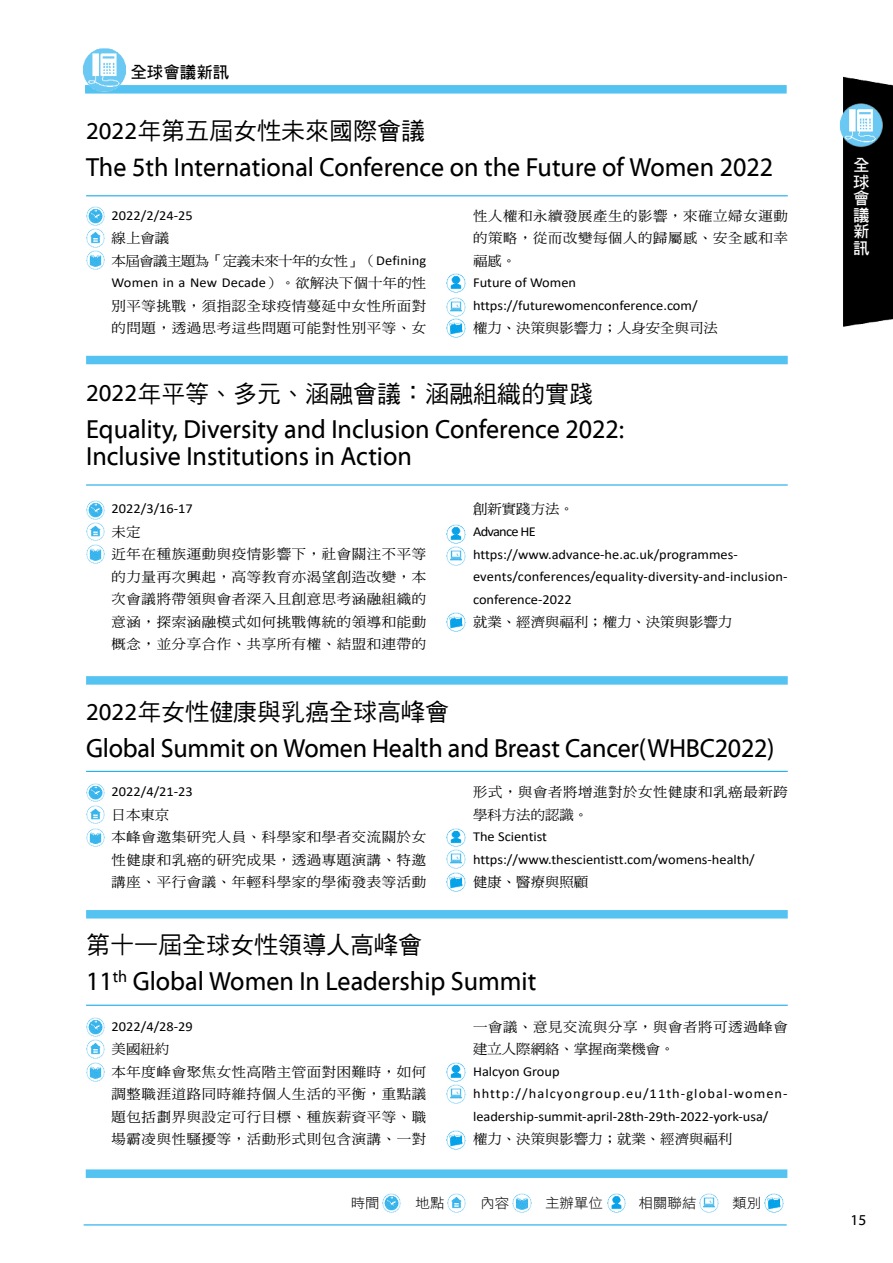
<style>
.page{position:relative;width:893px;height:1263px;background:#fff}
.page>*{position:absolute;margin:0;border:0;box-sizing:border-box;transform-origin:0 0}
.t1{font:26.4px/27px "Myriad Web Pro";color:#000;scale:.95 1}
.t2{font:24px "DF Hei W5 WIN BF";color:#000}
.t3{font:16.5px "DF Hei W7 WIN BF";color:#000}
.t4{font:16.5px/16.5px "DF Hei W7 WIN BF";color:#fff;text-align:justify}
.t5{font:15px "Myriad Web Pro";color:#000}
.t6{font:13.65px/22.5px "DF Ming W5 WIN BF";letter-spacing:.045em;color:#000;scale:1.05 1}
.t7{font:13.65px/22.5px "Calibri";color:#000;scale:1.05 1}
.t8{font:13.65px "DF Ming W5 WIN BF";color:#000;scale:1.05 1}
.t9{font:13.65px/22.5px "DF Ming W5 WIN BF";letter-spacing:-.035em;color:#000;scale:1.05 1}
.t10{font:13.65px "DF Hei W3 WIN BF";color:#000;scale:1.05 1}
.s1{font-family:"Myriad Web Pro"}
.s2{font-family:"Calibri"}
.s3{font-family:"DF Ming W5 WIN BF"}
</style>
<div class="page">
<img style="left:83px;top:76px;width:810px;height:1150px">
<hr style="left:84px;top:1225px;width:703px;height:1px;background:#00a0e9">
<div style="left:85px;top:85px;width:702px;height:9px;background:#54c3f1"></div>
<img style="left:83px;top:48px;width:53px;height:58px">
<img style="left:829px;top:97px;width:64px;height:64px">
<hr style="left:86px;top:485px;width:702px;height:1px;background:#00a0e9">
<hr style="left:86px;top:196px;width:702px;height:1px;background:#00a0e9">
<hr style="left:86px;top:771px;width:702px;height:1px;background:#00a0e9">
<hr style="left:86px;top:1005px;width:702px;height:1px;background:#00a0e9">
<div style="left:86px;top:676px;width:702px;height:9px;background:#54c3f1"></div>
<div style="left:86px;top:910px;width:702px;height:8px;background:#54c3f1"></div>
<div style="left:86px;top:1169px;width:701px;height:9px;background:#54c3f1"></div>
<div style="left:86px;top:356px;width:702px;height:8px;background:#54c3f1"></div>
<img style="left:447px;top:1193px;width:19px;height:19px">
<img style="left:382px;top:1193px;width:19px;height:19px">
<img style="left:512px;top:1193px;width:19px;height:19px">
<img style="left:607px;top:1193px;width:19px;height:19px">
<img style="left:700px;top:1193px;width:18px;height:19px">
<img style="left:764px;top:1193px;width:19px;height:19px">
<img style="left:86px;top:805px;width:19px;height:19px">
<img style="left:86px;top:1039px;width:19px;height:19px">
<img style="left:86px;top:783px;width:19px;height:19px">
<img style="left:86px;top:1018px;width:19px;height:18px">
<img style="left:86px;top:828px;width:19px;height:19px">
<img style="left:86px;top:1063px;width:19px;height:18px">
<img style="left:446px;top:524px;width:19px;height:19px">
<img style="left:447px;top:274px;width:19px;height:18px">
<img style="left:447px;top:828px;width:19px;height:19px">
<img style="left:447px;top:1063px;width:19px;height:18px">
<img style="left:446px;top:546px;width:19px;height:19px">
<img style="left:447px;top:298px;width:19px;height:18px">
<img style="left:447px;top:850px;width:19px;height:18px">
<img style="left:447px;top:1084px;width:19px;height:19px">
<img style="left:447px;top:612px;width:19px;height:19px">
<img style="left:447px;top:319px;width:19px;height:19px">
<img style="left:447px;top:873px;width:19px;height:18px">
<img style="left:447px;top:1130px;width:19px;height:19px">
<img style="left:86px;top:522px;width:19px;height:19px">
<img style="left:86px;top:228px;width:19px;height:19px">
<img style="left:86px;top:500px;width:19px;height:19px">
<img style="left:86px;top:207px;width:19px;height:18px">
<img style="left:86px;top:544px;width:19px;height:19px">
<img style="left:86px;top:251px;width:19px;height:18px">
<p class="t3" style="left:130px;top:64px;width:101px">全球會議新訊</p>
<h2 class="t2" style="left:86px;top:119px;width:340px"><span class="s1">2022</span>年第五屆女性未來國際會議</h2>
<h1 class="t1" style="left:86px;top:154px;width:725px">The 5th International Conference on the Future of Women 2022</h1>
<p class="t7" style="left:112px;top:204px;width:79px">2022/2/24-25</p>
<p class="t9" style="left:112px;top:227px;width:301px">線上會議<br>本屆會議主題為「定義未來十年的女性」（<span class="s2">Defining</span></p>
<p class="t7" style="left:112px;top:271px;width:301px">Women in a New Decade<span class="s3">）。欲解決下個十年的性</span></p>
<p class="t6" style="left:112px;top:294px;width:301px">別平等挑戰，須指認全球疫情蔓延中女性所面對的問題，透過思考這些問題可能對性別平等、女</p>
<p class="t6" style="left:473px;top:204px;width:301px;text-align:justify">性人權和永續發展產生的影響，來確立婦女運動的策略，從而改變每個人的歸屬感、安全感和幸福感。</p>
<p class="t7" style="left:473px;top:271px;width:215px">Future of Women https://futurewomenconference.com/</p>
<p class="t8" style="left:473px;top:321px;width:235px">權力、決策與影響力；人身安全與司法</p>
<h2 class="t2" style="left:86px;top:381px;width:508px"><span class="s1">2022</span>年平等、多元、涵融會議：涵融組織的實踐</h2>
<h1 class="t1" style="left:86px;top:416px;width:568px">Equality, Diversity and Inclusion Conference 2022:<br>Inclusive Institutions in Action</h1>
<p class="t7" style="left:112px;top:497px;width:79px">2022/3/16-17</p>
<p class="t6" style="left:112px;top:520px;width:301px">未定<br>近年在種族運動與疫情影響下，社會關注不平等的力量再次興起，高等教育亦渴望創造改變，本次會議將帶領與會者深入且創意思考涵融組織的意涵，探索涵融模式如何挑戰傳統的領導和能動概念，並分享合作、共享所有權、結盟和連帶的</p>
<p class="t6" style="left:473px;top:498px;width:98px">創新實踐方法。</p>
<p class="t7" style="left:473px;top:520px;width:301px">Advance HE https://www.advance-he.ac.uk/programmes&shy;events/conferences/equality-diversity-and-inclusion&shy;conference-2022</p>
<p class="t8" style="left:473px;top:615px;width:248px">就業、經濟與福利；權力、決策與影響力</p>
<h2 class="t2" style="left:86px;top:700px;width:364px"><span class="s1">2022</span>年女性健康與乳癌全球高峰會</h2>
<h1 class="t1" style="left:86px;top:735px;width:726px">Global Summit on Women Health and Breast Cancer(WHBC2022)</h1>
<p class="t7" style="left:112px;top:780px;width:79px">2022/4/21-23</p>
<p class="t6" style="left:112px;top:803px;width:301px">日本東京<br>本峰會邀集研究人員、科學家和學者交流關於女性健康和乳癌的研究成果，透過專題演講、特邀講座、平行會議、年輕科學家的學術發表等活動</p>
<p class="t6" style="left:473px;top:781px;width:301px">形式，與會者將增進對於女性健康和乳癌最新跨學科方法的認識。</p>
<p class="t7" style="left:473px;top:825px;width:270px">The Scientist https://www.thescientistt.com/womens-health/</p>
<p class="t6" style="left:473px;top:871px;width:111px">健康、醫療與照顧</p>
<h2 class="t2" style="left:86px;top:933px;width:338px">第十一屆全球女性領導人高峰會</h2>
<h1 class="t1" style="left:86px;top:968px;width:475px">11<sup>th</sup> Global Women In Leadership Summit</h1>
<p class="t7" style="left:112px;top:1015px;width:79px">2022/4/28-29</p>
<p class="t6" style="left:112px;top:1038px;width:301px">美國紐約<br>本年度峰會聚焦女性高階主管面對困難時，如何調整職涯道路同時維持個人生活的平衡，重點議題包括劃界與設定可行目標、種族薪資平等、職場霸凌與性騷擾等，活動形式則包含演講、一對</p>
<p class="t6" style="left:473px;top:1015px;width:301px">一會議、意見交流與分享，與會者將可透過峰會建立人際網絡、掌握商業機會。</p>
<p class="t7" style="left:473px;top:1060px;width:301px">Halcyon Group hhttp://halcyongroup.eu/11th-global-women&shy;leadership-summit-april-28th-29th-2022-york-usa/</p>
<p class="t8" style="left:473px;top:1132px;width:248px">權力、決策與影響力；就業、經濟與福利</p>
<p class="t10" style="left:351px;top:1196px;width:29px">時間</p>
<p class="t10" style="left:416px;top:1196px;width:29px">地點</p>
<p class="t10" style="left:480px;top:1196px;width:29px">內容</p>
<p class="t10" style="left:545px;top:1196px;width:56px">主辦單位</p>
<p class="t10" style="left:639px;top:1196px;width:56px">相關聯結</p>
<p class="t10" style="left:732px;top:1196px;width:29px">類別</p>
<p class="t4" style="left:853px;top:157px;width:18px">全球會議新訊</p>
<p class="t5" style="left:850px;top:1211px;width:17px">15</p>
</div>
